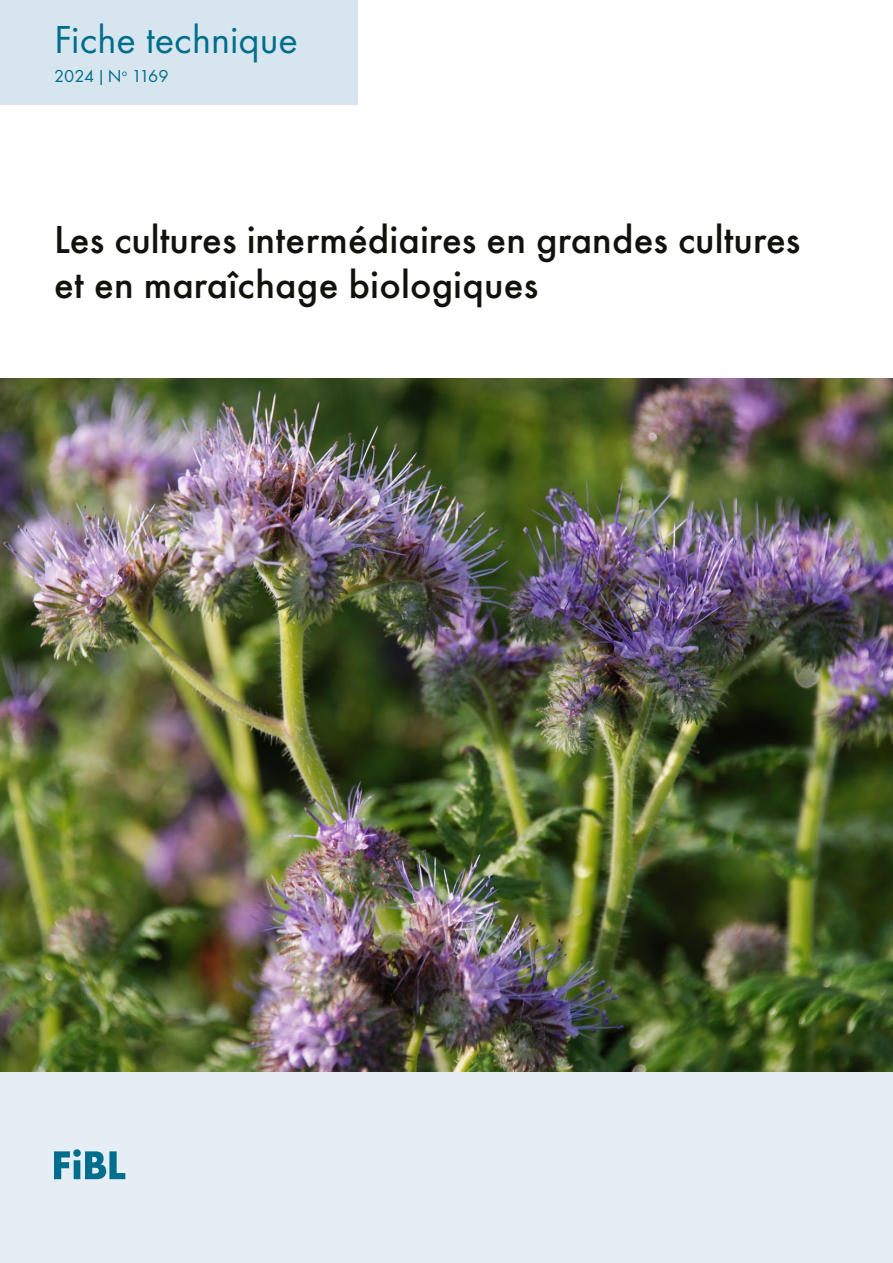
<style>
.page{position:relative;width:893px;height:1263px;background:#fff}
.page>*{position:absolute;margin:0;border:0;box-sizing:border-box;transform-origin:0 0}
.t1{font:500 40.5px/45px "Function Pro";color:#12120d}
.t2{font:40.5px "Function Pro";color:#006d8d}
.t3{font:18px "Function Pro";letter-spacing:-.04em;color:#006d8d}
</style>
<div class="page">
<div style="left:0;top:1071px;width:893px;height:192px;background:#e4eef4"></div>
<svg style="left:54px;top:1149px;width:71px;height:30px"></svg>
<img style="left:0;top:378px;width:893px;height:693px">
<div style="left:0;top:0;width:357px;height:104px;background:#d7e6ee"></div>
<p class="t2" style="left:54px;top:16px;width:246px">Fiche technique</p>
<p class="t3" style="left:54px;top:65px;width:116px">2024|N<sup>o</sup> 1169</p>
<p class="t1" style="left:54px;top:217px;width:748px">Les cultures intermédiaires en grandes cultures et en maraîchage biologiques</p>
</div>
